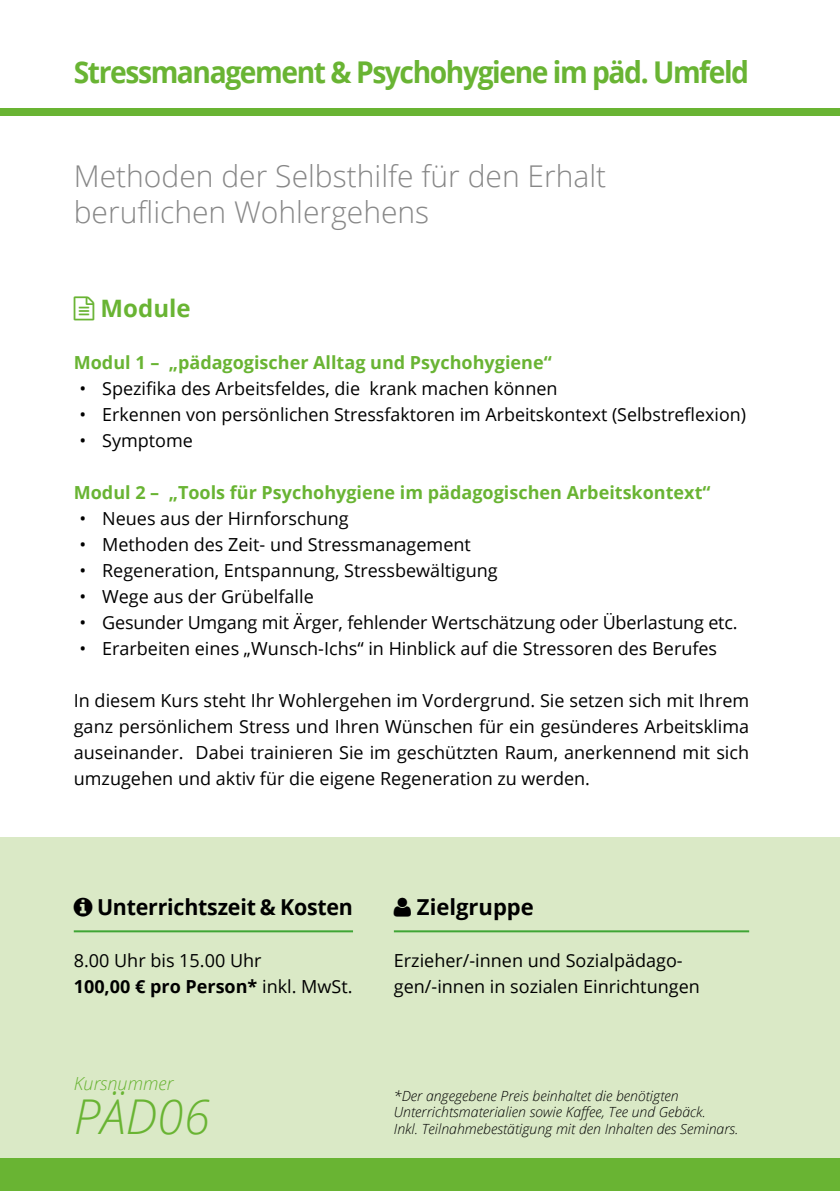
<style>
.page{position:relative;width:840px;height:1191px;background:#fff}
.page>*{position:absolute;margin:0;border:0;box-sizing:border-box;transform-origin:0 0}
.t1{font:italic 300 48px "Open Sans";color:#69b433}
.t2{font:300 30px/36px "Open Sans";color:#878787}
.t3{font:700 30px "Open Sans";letter-spacing:-.05em;color:#69b433;scale:.94 1}
.t4{font:700 24px "Open Sans";color:#69b433}
.t5{font:700 22px "Open Sans";letter-spacing:-.01em;color:#000}
.t6{font:18px/26px "Open Sans";color:#000}
.t7{font:700 18px "Open Sans";color:#69b433}
.t8{font:italic 300 18px "Open Sans";color:#69b433}
.t9{font:italic 300 14px/16.8px "Open Sans";color:#000}
.s1{font-weight:700}
</style>
<div class="page">
<div style="left:0;top:837px;width:839px;height:354px;background:#dae9c6"></div>
<div style="left:0;top:1159px;width:839px;height:32px;background:#69b433"></div>
<div style="left:0;top:109px;width:839px;height:7px;background:#69b433"></div>
<hr style="left:74px;top:930px;width:279px;height:2px;background:#3fa535">
<hr style="left:393px;top:930px;width:355px;height:2px;background:#3fa535">
<h2 class="t3" style="left:74px;top:51px;width:719px">Stressmanagement &amp; Psychohygiene im päd. Umfeld</h2>
<h2 class="t2" style="left:74px;top:157px;width:533px">Methoden der Selbsthilfe für den Erhalt beruflichen Wohlergehens</h2>
<h3 class="t4" style="left:101px;top:291px;width:91px">Module</h3>
<p class="t7" style="left:74px;top:349px;width:479px">Modul 1 – „pädagogischer Alltag und Psychohygiene“</p>
<p class="t6" style="left:79px;top:375px;width:479px">• Spezifika des Arbeitsfeldes, die krank machen können</p>
<p class="t6" style="left:79px;top:401px;width:667px">• Erkennen von persönlichen Stressfaktoren im Arbeitskontext (Selbstreflexion)</p>
<p class="t6" style="left:79px;top:427px;width:115px">• Symptome</p>
<p class="t7" style="left:74px;top:479px;width:638px">Modul 2 – „Tools für Psychohygiene im pädagogischen Arbeitskontext“</p>
<p class="t6" style="left:79px;top:505px;width:270px">• Neues aus der Hirnforschung</p>
<p class="t6" style="left:79px;top:531px;width:393px">• Methoden des Zeit- und Stressmanagement</p>
<p class="t6" style="left:79px;top:557px;width:419px">• Regeneration, Entspannung, Stressbewältigung</p>
<p class="t6" style="left:79px;top:583px;width:236px">• Wege aus der Grübelfalle</p>
<p class="t6" style="left:79px;top:609px;width:659px">• Gesunder Umgang mit Ärger, fehlender Wertschätzung oder Überlastung etc.</p>
<p class="t6" style="left:79px;top:635px;width:639px">• Erarbeiten eines „Wunsch-Ichs“ in Hinblick auf die Stressoren des Berufes</p>
<p class="t6" style="left:74px;top:687px;width:676px;text-align:justify">In diesem Kurs steht Ihr Wohlergehen im Vordergrund. Sie setzen sich mit Ihrem ganz persönlichem Stress und Ihren Wünschen für ein gesünderes Arbeitsklima auseinander. Dabei trainieren Sie im geschützten Raum, anerkennend mit sich umzugehen und aktiv für die eigene Regeneration zu werden.</p>
<p class="t5" style="left:97px;top:891px;width:257px">Unterrichtszeit &amp; Kosten</p>
<p class="t6" style="left:74px;top:947px;width:280px">8.00 Uhr bis 15.00 Uhr<br><span class="s1">100,00 € pro Person*</span> inkl. MwSt.</p>
<p class="t8" style="left:74px;top:1071px;width:101px">Kursnummer</p>
<h1 class="t1" style="left:74px;top:1083px;width:138px">PÄD06</h1>
<p class="t5" style="left:416px;top:891px;width:118px">Zielgruppe</p>
<p class="t6" style="left:393px;top:947px;width:307px">Erzieher/-innen und Sozialpädago&shy;gen/-innen in sozialen Einrichtungen</p>
<p class="t9" style="left:393px;top:1086px;width:346px">*Der angegebene Preis beinhaltet die benötigten<br>Unterrichtsmaterialien sowie Kaffee, Tee und Gebäck.<br>Inkl. Teilnahmebestätigung mit den Inhalten des Seminars.</p>
</div>
